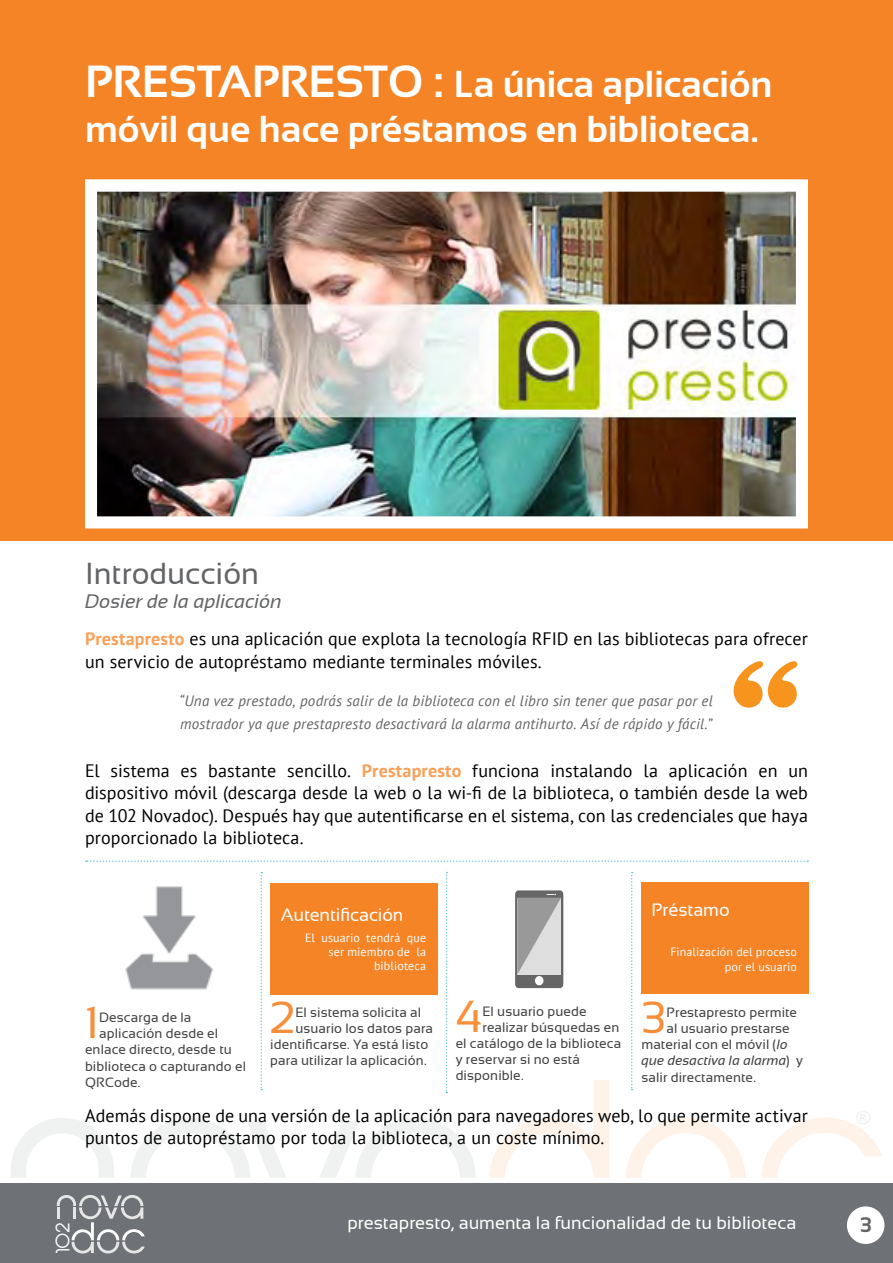
<style>
.page{position:relative;width:893px;height:1263px;background:#fff}
.page>*{position:absolute;margin:0;border:0;box-sizing:border-box;transform-origin:0 0}
.t1{font:44.85px "Sansation";color:#f78f3a}
.t2{font:700 37.5px/45px "Sansation";color:#fff}
.t3{font:30.45px "Sansation";color:#636466}
.t4{font:700 21px "Sansation";color:#636466}
.t5{font:italic 19.5px "Sansation";color:#636466}
.t6{font:18px/22.5px "PT Sans";letter-spacing:.005em;color:#000}
.t7{font:18px "Sansation";color:#fff}
.t8{font:17.85px "Abeatby Kai";color:#fff}
.t9{font:italic 15px/22.5px "PT Sans";letter-spacing:.015em;color:#636466}
.t10{font:13.5px "Sansation";letter-spacing:.01em;color:#414042}
.t11{font:italic 13.5px "Sansation";letter-spacing:.01em;color:#414042}
.t12{font:12px/14.4px "PT Sans";letter-spacing:.015em;color:#fff;text-align:right}
.s1{font-size:45px}
.s2{font-weight:700;color:#f9a05a}
.s3{font-style:italic}
.s4{font-style:normal}
</style>
<div class="page">
<div style="left:0;top:1183px;width:893px;height:80px;background:#6e7175"></div>
<svg style="left:11px;top:1118px;width:103px;height:59px"></svg>
<svg style="left:131px;top:1118px;width:155px;height:59px"></svg>
<svg style="left:320px;top:1118px;width:155px;height:59px"></svg>
<svg style="left:489px;top:1080px;width:120px;height:98px"></svg>
<svg style="left:626px;top:1118px;width:120px;height:60px"></svg>
<svg style="left:762px;top:1111px;width:120px;height:67px"></svg>
<svg style="left:57px;top:1195px;width:88px;height:58px"></svg>
<div style="left:847px;top:1206px;width:37px;height:38px;background:#fff;border-radius:50%"></div>
<div style="left:0;top:0;width:893px;height:541px;background:#f58427"></div>
<svg style="left:734px;top:661px;width:63px;height:47px"></svg>
<div style="left:641px;top:882px;width:168px;height:112px;background:#f58427"></div>
<svg style="left:515px;top:890px;width:48px;height:98px"></svg>
<svg style="left:261px;top:872px;width:1px;height:218px"></svg>
<svg style="left:446px;top:872px;width:1px;height:221px"></svg>
<svg style="left:631px;top:872px;width:2px;height:218px"></svg>
<svg style="left:86px;top:860px;width:722px;height:2px"></svg>
<div style="left:271px;top:883px;width:167px;height:112px;background:#f58427"></div>
<img style="left:125px;top:886px;width:88px;height:104px">
<img style="left:98px;top:193px;width:697px;height:322px">
<div style="left:85px;top:180px;width:723px;height:348px;border:12px solid #fff"></div>
<h2 class="t2" style="left:85px;top:61px;width:689px"><span class="s1">PRESTAPRESTO :</span> La única aplicación móvil que hace préstamos en biblioteca.</h2>
<h3 class="t3" style="left:85px;top:557px;width:176px">Introducción</h3>
<p class="t5" style="left:85px;top:590px;width:198px">Dosier de la aplicación</p>
<p class="t6" style="left:85px;top:627px;width:724px"><span class="s2">Prestapresto</span> es una aplicación que explota la tecnología RFID en las bibliotecas para ofrecer un servicio de autopréstamo mediante terminales móviles.</p>
<p class="t9" style="left:179px;top:689px;width:535px">“Una vez prestado, podrás salir de la biblioteca con el libro sin tener que pasar por el mostrador ya que prestapresto desactivará la alarma antihurto. Así de rápido y fácil.”</p>
<p class="t6" style="left:85px;top:759px;width:724px;text-align:justify">El sistema es bastante sencillo. <span class="s2">Prestapresto</span> funciona instalando la aplicación en un dispositivo móvil (descarga desde la web o la wi-fi de la biblioteca, o también desde la web de 102 Novadoc). Después hay que autentificarse en el sistema, con las credenciales que haya proporcionado la biblioteca.</p>
<h1 class="t1" style="left:85px;top:997px;width:16px">1</h1>
<p class="t10" style="left:99px;top:1010px;width:94px">Descarga de la</p>
<p class="t10" style="left:99px;top:1026px;width:121px">aplicación desde el</p>
<p class="t10" style="left:85px;top:1042px;width:148px">enlace directo, desde tu</p>
<p class="t10" style="left:85px;top:1058px;width:162px">biblioteca o capturando el</p>
<p class="t10" style="left:85px;top:1074px;width:57px">QRCode.</p>
<p class="t7" style="left:281px;top:904px;width:124px">Autentificación</p>
<p class="t12" style="left:305px;top:930px;width:123px">El usuario tendrá que ser miembro de la biblioteca</p>
<h1 class="t1" style="left:270px;top:992px;width:27px">2</h1>
<p class="t10" style="left:295px;top:1005px;width:127px">El sistema solicita al</p>
<p class="t10" style="left:295px;top:1021px;width:139px">usuario los datos para</p>
<p class="t10" style="left:270px;top:1037px;width:159px">identificarse. Ya está listo</p>
<p class="t10" style="left:270px;top:1053px;width:158px">para utilizar la aplicación.</p>
<h1 class="t1" style="left:456px;top:991px;width:28px">4</h1>
<p class="t10" style="left:482px;top:1003px;width:106px">El usuario puede</p>
<p class="t10" style="left:482px;top:1020px;width:138px">realizar búsquedas en</p>
<p class="t10" style="left:456px;top:1036px;width:167px">el catálogo de la biblioteca</p>
<p class="t10" style="left:456px;top:1052px;width:126px">y reservar si no está</p>
<p class="t10" style="left:456px;top:1068px;width:69px">disponible.</p>
<p class="t7" style="left:651px;top:900px;width:80px">Préstamo</p>
<p class="t12" style="left:670px;top:944px;width:128px">Finalización del proceso por el usuario</p>
<h1 class="t1" style="left:641px;top:992px;width:27px">3</h1>
<p class="t10" style="left:667px;top:1004px;width:132px">Prestapresto permite</p>
<p class="t10" style="left:667px;top:1021px;width:125px">al usuario prestarse</p>
<p class="t10" style="left:641px;top:1037px;width:148px">material con el móvil (<span class="s3">lo</span></p>
<p class="t11" style="left:641px;top:1053px;width:163px">que desactiva la alarma<span class="s4">) y</span></p>
<p class="t10" style="left:641px;top:1069px;width:116px">salir directamente.</p>
<p class="t6" style="left:85px;top:1104px;width:724px">Además dispone de una versión de la aplicación para navegadores web, lo que permite activar puntos de autopréstamo por toda la biblioteca, a un coste mínimo.</p>
<p class="t8" style="left:56px;top:1253px;width:32px;rotate:-90deg">102</p>
<p class="t7" style="left:347px;top:1212px;width:450px">prestapresto, aumenta la funcionalidad de tu biblioteca</p>
<p class="t4" style="left:860px;top:1213px;width:13px">3</p>
</div>
